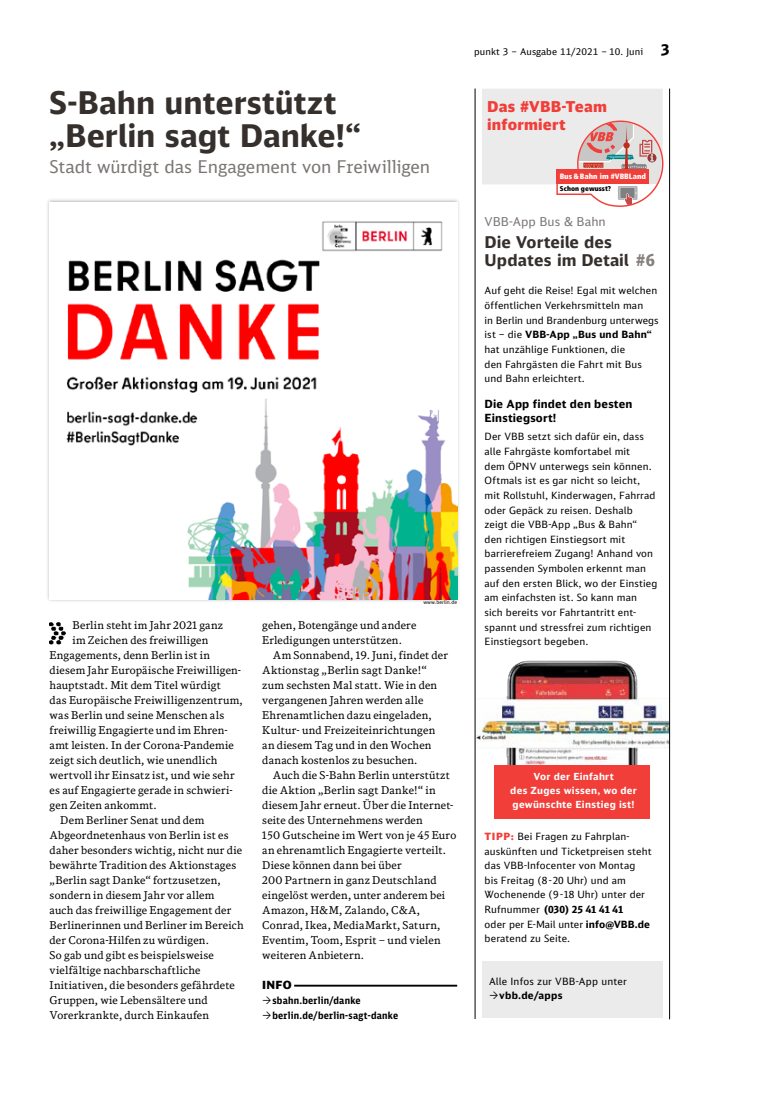
<style>
.page{position:relative;width:762px;height:1117px;background:#fff}
.page>*{position:absolute;margin:0;border:0;box-sizing:border-box;transform-origin:0 0}
.t1{font:700 31.25px/32.5px "DB Sans Alternate";letter-spacing:-.005em;color:#36302d}
.t2{font:17.5px "DB Sans";letter-spacing:-.01em;color:#7b7674}
.t3{font:700 16.25px/17.5px "DB Sans Alternate";color:#36302d}
.t4{font:900 15px/17.5px "DB Sans Alternate";letter-spacing:.01em;color:#f13e39}
.t5{font:12.25px "DB Sans";color:#7b7674}
.t6{font:700 11.25px/14.6px "DB Sans Alternate";letter-spacing:.015em;color:#000}
.t7{font:900 11.25px "DB Sans Alternate";color:#000}
.t8{font:10.75px "DB News";letter-spacing:.02em;color:#000}
.t9{font:10px/14.6px "DB Sans Alternate";letter-spacing:.01em;color:#000}
.t10{font:700 10px/15px "DB Sans Cond";letter-spacing:.025em;color:#000}
.t11{font:700 9.75px/13.8px "DB Sans Alternate";letter-spacing:.03em;color:#fff;text-align:center}
.t12{font:9.38px "DB Sans";letter-spacing:.01em;color:#000}
.t13{font:900 7.75px "Transit";color:#fff}
.t14{font:900 6.88px "Transit";color:#000}
.t15{font:5px "DB Sans Alternate";letter-spacing:.01em;color:#000}
.s1{font-weight:700;font-size:15px}
.s2{color:#84817e}
.s3{font-weight:700}
.s4{font-weight:900;color:#f13e39}
</style>
<div class="page">
<img style="left:476px;top:660px;width:193px;height:104px">
<div style="left:494px;top:764px;width:156px;height:54px;background:#f13e39"></div>
<svg style="left:482px;top:89px;width:182px;height:118px"></svg>
<div style="left:556px;top:169px;width:93px;height:15px;background:#f13e39"></div>
<hr style="left:475px;top:88px;width:1px;height:930px;background:#000">
<hr style="left:669px;top:89px;width:1px;height:930px;background:#000">
<div style="left:482px;top:960px;width:181px;height:57px;background:#ecebeb"></div>
<hr style="left:294px;top:984px;width:163px;height:2px;background:#000">
<div style="left:46px;top:198px;width:415px;height:405px;background:#000;opacity:.3"></div>
<img style="left:50px;top:202px;width:407px;height:397px">
<img style="left:50px;top:622px;width:15px;height:22px">
<p class="t1" style="left:50px;top:86px;width:313px">S-Bahn unterstützt „Berlin sagt Danke!“</p>
<p class="t2" style="left:50px;top:156px;width:382px">Stadt würdigt das Engagement von Freiwilligen</p>
<p class="t8" style="left:72px;top:618px;width:152px">Berlin steht im Jahr 2021 ganz</p>
<p class="t8" style="left:72px;top:633px;width:137px">im Zeichen des freiwilligen</p>
<p class="t8" style="left:50px;top:648px;width:162px">Engagements, denn Berlin ist in</p>
<p class="t8" style="left:50px;top:663px;width:193px">diesem Jahr Europäische Freiwilligen-</p>
<p class="t8" style="left:50px;top:678px;width:173px">hauptstadt. Mit dem Titel würdigt</p>
<p class="t8" style="left:50px;top:693px;width:195px">das Europäische Freiwilligenzentrum,</p>
<p class="t8" style="left:50px;top:708px;width:176px">was Berlin und seine Menschen als</p>
<p class="t8" style="left:50px;top:723px;width:180px">freiwillig Engagierte und im Ehren-</p>
<p class="t8" style="left:50px;top:738px;width:186px">amt leisten. In der Corona-Pandemie</p>
<p class="t8" style="left:50px;top:753px;width:169px">zeigt sich deutlich, wie unendlich</p>
<p class="t8" style="left:50px;top:768px;width:187px">wertvoll ihr Einsatz ist, und wie sehr</p>
<p class="t8" style="left:50px;top:783px;width:185px">es auf Engagierte gerade in schwieri-</p>
<p class="t8" style="left:50px;top:798px;width:109px">gen Zeiten ankommt.</p>
<p class="t8" style="left:60px;top:813px;width:146px">Dem Berliner Senat und dem</p>
<p class="t8" style="left:50px;top:828px;width:181px">Abgeordnetenhaus von Berlin ist es</p>
<p class="t8" style="left:50px;top:843px;width:194px">daher besonders wichtig, nicht nur die</p>
<p class="t8" style="left:50px;top:858px;width:188px">bewährte Tradition des Aktionstages</p>
<p class="t8" style="left:50px;top:873px;width:173px">„Berlin sagt Danke“ fortzusetzen,</p>
<p class="t8" style="left:50px;top:888px;width:166px">sondern in diesem Jahr vor allem</p>
<p class="t8" style="left:50px;top:903px;width:183px">auch das freiwillige Engagement der</p>
<p class="t8" style="left:50px;top:918px;width:196px">Berlinerinnen und Berliner im Bereich</p>
<p class="t8" style="left:50px;top:933px;width:161px">der Corona-Hilfen zu würdigen.</p>
<p class="t8" style="left:50px;top:948px;width:166px">So gab und gibt es beispielsweise</p>
<p class="t8" style="left:50px;top:963px;width:152px">vielfältige nachbarschaftliche</p>
<p class="t8" style="left:50px;top:978px;width:187px">Initiativen, die besonders gefährdete</p>
<p class="t8" style="left:50px;top:993px;width:160px">Gruppen, wie Lebensältere und</p>
<p class="t8" style="left:50px;top:1008px;width:161px">Vorerkrankte, durch Einkaufen</p>
<p class="t15" style="left:423px;top:599px;width:35px">www.berlin.de</p>
<p class="t8" style="left:262px;top:618px;width:156px">gehen, Botengänge und andere</p>
<p class="t8" style="left:262px;top:633px;width:141px">Erledigungen unterstützen.</p>
<p class="t8" style="left:273px;top:648px;width:177px">Am Sonnabend, 19. Juni, findet der</p>
<p class="t8" style="left:262px;top:663px;width:166px">Aktionstag „Berlin sagt Danke!“</p>
<p class="t8" style="left:262px;top:678px;width:176px">zum sechsten Mal statt. Wie in den</p>
<p class="t8" style="left:262px;top:693px;width:163px">vergangenen Jahren werden alle</p>
<p class="t8" style="left:262px;top:708px;width:171px">Ehrenamtlichen dazu eingeladen,</p>
<p class="t8" style="left:262px;top:723px;width:174px">Kultur- und Freizeiteinrichtungen</p>
<p class="t8" style="left:262px;top:738px;width:171px">an diesem Tag und in den Wochen</p>
<p class="t8" style="left:262px;top:753px;width:157px">danach kostenlos zu besuchen.</p>
<p class="t8" style="left:273px;top:768px;width:178px">Auch die S-Bahn Berlin unterstützt</p>
<p class="t8" style="left:262px;top:783px;width:175px">die Aktion „Berlin sagt Danke!“ in</p>
<p class="t8" style="left:262px;top:798px;width:193px">diesem Jahr erneut. Über die Internet-</p>
<p class="t8" style="left:262px;top:813px;width:162px">seite des Unternehmens werden</p>
<p class="t8" style="left:262px;top:828px;width:195px">150 Gutscheine im Wert von je 45 Euro</p>
<p class="t8" style="left:262px;top:843px;width:185px">an ehrenamtlich Engagierte verteilt.</p>
<p class="t8" style="left:262px;top:858px;width:141px">Diese können dann bei über</p>
<p class="t8" style="left:262px;top:873px;width:176px">200 Partnern in ganz Deutschland</p>
<p class="t8" style="left:262px;top:888px;width:184px">eingelöst werden, unter anderem bei</p>
<p class="t8" style="left:262px;top:903px;width:159px">Amazon, H&amp;M, Zalando, C&amp;A,</p>
<p class="t8" style="left:262px;top:918px;width:180px">Conrad, Ikea, MediaMarkt, Saturn,</p>
<p class="t8" style="left:262px;top:933px;width:180px">Eventim, Toom, Esprit – und vielen</p>
<p class="t8" style="left:262px;top:948px;width:103px">weiteren Anbietern.</p>
<p class="t7" style="left:262px;top:977px;width:31px">INFO</p>
<p class="t10" style="left:272px;top:992px;width:127px">sbahn.berlin/danke berlin.de/berlin-sagt-danke</p>
<p class="t12" style="left:474px;top:46px;width:197px">punkt 3 – Ausgabe 11/2021 – 10. Juni <span class="s1">3</span></p>
<p class="t4" style="left:487px;top:98px;width:121px">Das #VBB-Team informiert</p>
<p class="t13" style="left:560px;top:171px;width:88px">Bus &amp;Bahn im #VBBLand</p>
<p class="t14" style="left:560px;top:184px;width:53px">Schon gewusst?</p>
<p class="t5" style="left:485px;top:214px;width:123px">VBB-App Bus &amp; Bahn</p>
<p class="t3" style="left:485px;top:233px;width:172px">Die Vorteile des<br>Updates im Detail <span class="s2">#6</span></p>
<p class="t9" style="left:485px;top:283px;width:176px">Auf geht die Reise! Egal mit welchen öffentlichen Verkehrsmitteln man<br>in Berlin und Brandenburg unterwegs ist – die <span class="s3">VBB-App „Bus und Bahn“ </span>hat unzählige Funktionen, die<br>den Fahrgästen die Fahrt mit Bus und Bahn erleichtert.</p>
<p class="t6" style="left:485px;top:395px;width:149px">Die App findet den besten<br>Einstiegsort!</p>
<p class="t9" style="left:485px;top:429px;width:174px">Der VBB setzt sich dafür ein, dass alle Fahrgäste komfortabel mit<br>dem ÖPNV unterwegs sein können.<br>Oftmals ist es gar nicht so leicht, mit Rollstuhl, Kinderwagen, Fahrrad oder Gepäck zu reisen. Deshalb zeigt die VBB-App „Bus &amp; Bahn“<br>den richtigen Einstiegsort mit barrierefreiem Zugang! Anhand von passenden Symbolen erkennt man auf den ersten Blick, wo der Einstieg am einfachsten ist. So kann man sich bereits vor Fahrtantritt ent&shy;spannt und stressfrei zum richtigen<br>Einstiegsort begeben.</p>
<p class="t11" style="left:510px;top:769px;width:128px">Vor der Einfahrt<br>des Zuges wissen, wo der gewünschte Einstieg ist!</p>
<p class="t9" style="left:485px;top:828px;width:168px"><span class="s4">TIPP:</span> Bei Fragen zu Fahrplan&shy;auskünften und Ticketpreisen steht das VBB-Infocenter von Montag<br>bis Freitag (8- 20 Uhr) und am<br>Wochenende (9- 18 Uhr) unter der<br>Rufnummer <span class="s3">(030) 25 41 41 41<br></span>oder per E-Mail unter <span class="s3">info@VBB.de </span>beratend zu Seite.</p>
<p class="t9" style="left:499px;top:973px;width:129px;text-indent:-10px">Alle Infos zur VBB-App unter <span class="s3">vbb.de/apps</span></p>
</div>
